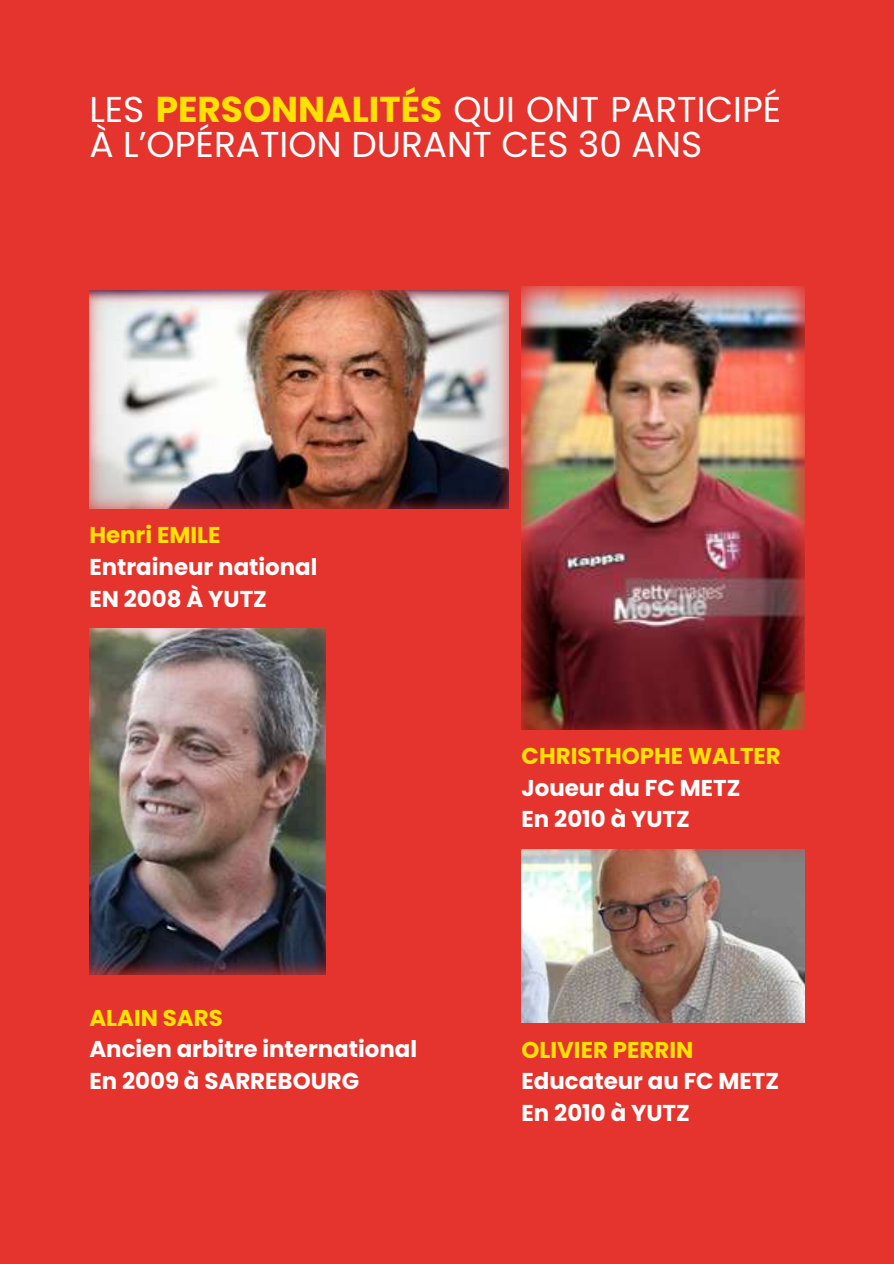
<style>
.page{position:relative;width:894px;height:1264px;background:#fff}
.page>*{position:absolute;margin:0;border:0;box-sizing:border-box;transform-origin:0 0}
.t1{font:35.85px/34.8px "Poppins";color:#fff}
.t2{font:700 22.95px/31.5px "Poppins";color:#fff}
.t3{font:700 22.95px "Poppins";color:#ffe201}
.s1{font-weight:700;color:#ffe201}
</style>
<div class="page">
<div style="left:0;top:0;width:893px;height:1263px;background:#e5342d"></div>
<img style="left:89px;top:290px;width:419px;height:218px">
<img style="left:521px;top:286px;width:283px;height:443px">
<img style="left:89px;top:628px;width:237px;height:346px">
<img style="left:521px;top:849px;width:283px;height:173px">
<h1 class="t1" style="left:89px;top:92px;width:693px">LES <span class="s1">PERSONNALITÉS</span> QUI ONT PARTICIPÉ<br>À L’OPÉRATION DURANT CES 30 ANS</h1>
<p class="t3" style="left:89px;top:519px;width:133px">Henri EMILE</p>
<p class="t2" style="left:89px;top:551px;width:230px">Entraineur national<br>EN 2008 À YUTZ</p>
<p class="t3" style="left:89px;top:1001px;width:135px">ALAIN SARS</p>
<p class="t2" style="left:89px;top:1033px;width:329px">Ancien arbitre international<br>En 2009 à SARREBOURG</p>
<p class="t3" style="left:521px;top:740px;width:261px">CHRISTHOPHE WALTER</p>
<p class="t2" style="left:521px;top:772px;width:220px">Joueur du FC METZ<br>En 2010 à YUTZ</p>
<p class="t3" style="left:521px;top:1033px;width:173px">OLIVIER PERRIN</p>
<p class="t2" style="left:521px;top:1065px;width:259px">Educateur au FC METZ<br>En 2010 à YUTZ</p>
</div>
